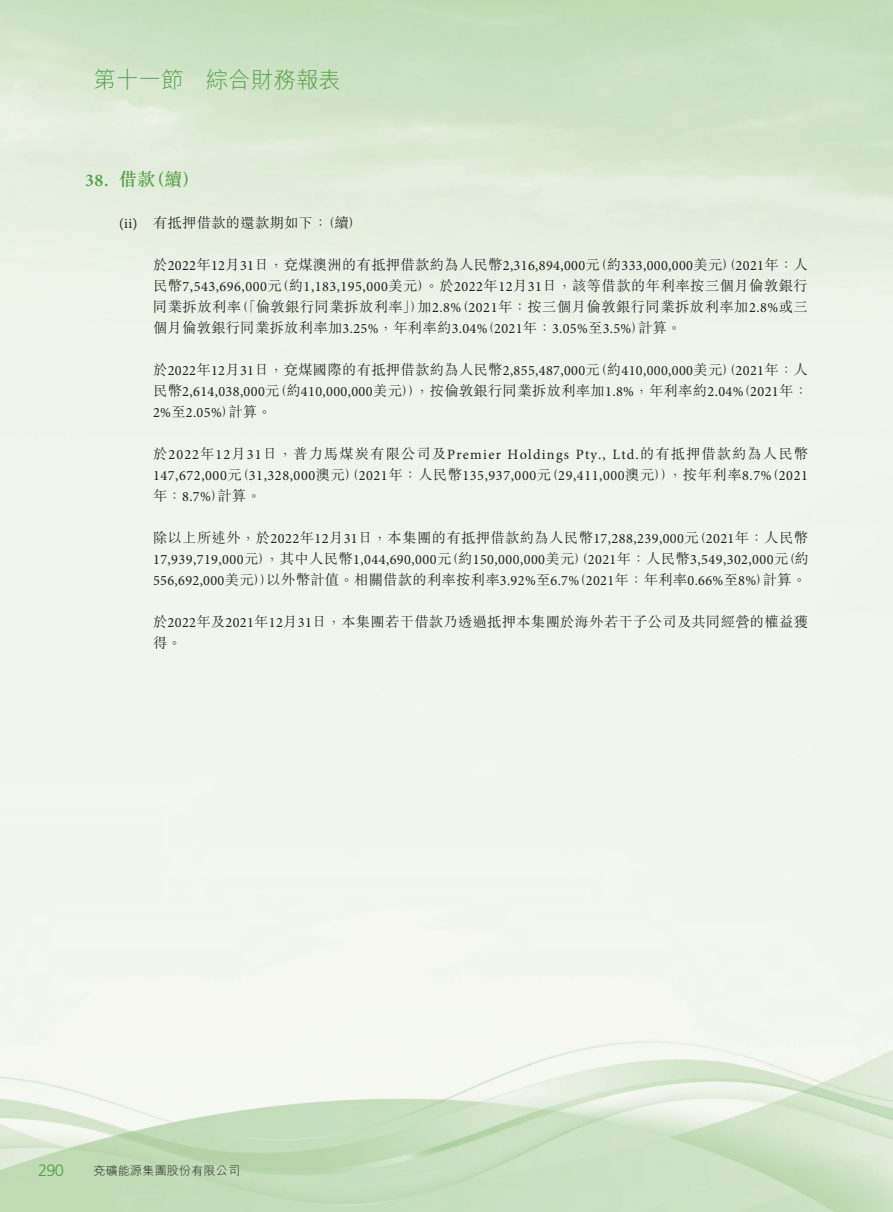
<style>
.page{position:relative;width:893px;height:1212px;background:#fff}
.page>*{position:absolute;margin:0;border:0;box-sizing:border-box;transform-origin:0 0}
.t1{font:300 22.5px "M Hei HK";color:#519f43}
.t2{font:500 18px "M Sung HK";color:#519f43}
.t3{font:300 16.5px "Frutiger LT Std";color:#519f43}
.t4{font:14.25px/21px "Minion Pro";letter-spacing:.03em;color:#231f20}
.t5{font:300 14.25px/21px "M Sung HK";letter-spacing:.025em;color:#231f20}
.t6{font:300 12px "M Hei HK";letter-spacing:.02em;color:#231f20}
.s1{font-family:"Minion Pro";font-weight:600}
.s2{font-family:"Minion Pro";font-weight:400}
.s3{font-family:"M Sung HK";font-weight:300}
</style>
<div class="page">
<h1 class="t1" style="left:94px;top:64px;width:249px">第十一節 綜合財務報表</h1>
<p class="t2" style="left:85px;top:167px;width:116px"><span class="s1">38.</span> 借款（續）</p>
<p class="t5" style="left:119px;top:212px;width:244px"><span class="s2">(ii)</span> 有抵押借款的還款期如下：（續）</p>
<p class="t4" style="left:153px;top:255px;width:656px"><span class="s3">於</span>2022<span class="s3">年</span>12<span class="s3">月</span>31<span class="s3">日，兗煤澳洲的有抵押借款約為人民幣</span>2,316,894,000<span class="s3">元（約</span>333,000,000<span class="s3">美元）（</span>2021<span class="s3">年：人民幣</span>7,543,696,000<span class="s3">元（約</span>1,183,195,000<span class="s3">美元）。於</span>2022<span class="s3">年</span>12<span class="s3">月</span>31<span class="s3">日，該等借款的年利率按三個月倫敦銀行</span></p>
<p class="t5" style="left:153px;top:296px;width:656px">同業拆放利率（「倫敦銀行同業拆放利率」）加<span class="s2">2.8%</span>（<span class="s2">2021</span>年：按三個月倫敦銀行同業拆放利率加<span class="s2">2.8%</span>或三個月倫敦銀行同業拆放利率加<span class="s2">3.25%</span>，年利率約<span class="s2">3.04%</span>（<span class="s2">2021</span>年：<span class="s2">3.05%</span>至<span class="s2">3.5%</span>）計算。</p>
<p class="t4" style="left:153px;top:360px;width:656px;text-align:justify"><span class="s3">於</span>2022<span class="s3">年</span>12<span class="s3">月</span>31<span class="s3">日，兗煤國際的有抵押借款約為人民幣</span>2,855,487,000<span class="s3">元（約</span>410,000,000<span class="s3">美元）（</span>2021<span class="s3">年：人民幣</span>2,614,038,000<span class="s3">元（約</span>410,000,000<span class="s3">美元）），按倫敦銀行同業拆放利率加</span>1.8%<span class="s3">，年利率約</span>2.04%<span class="s3">（</span>2021<span class="s3">年：</span>2%<span class="s3">至</span>2.05%<span class="s3">）計算。</span></p>
<p class="t4" style="left:153px;top:444px;width:656px"><span class="s3">於</span>2022<span class="s3">年</span>12<span class="s3">月</span>31<span class="s3">日，普力馬煤炭有限公司及</span>Premier Holdings Pty., Ltd.<span class="s3">的有抵押借款約為人民幣<br></span>147,672,000<span class="s3">元（</span>31,328,000<span class="s3">澳元）（</span>2021<span class="s3">年：人民幣</span>135,937,000<span class="s3">元（</span>29,411,000<span class="s3">澳元）），按年利率</span>8.7%<span class="s3">（</span>2021</p>
<p class="t5" style="left:153px;top:485px;width:109px">年：<span class="s2">8.7%</span>）計算。</p>
<p class="t5" style="left:153px;top:527px;width:656px">除以上所述外，於<span class="s2">2022</span>年<span class="s2">12</span>月<span class="s2">31</span>日，本集團的有抵押借款約為人民幣<span class="s2">17,288,239,000</span>元（<span class="s2">2021</span>年：人民幣</p>
<p class="t4" style="left:153px;top:549px;width:657px">17,939,719,000<span class="s3">元），其中人民幣</span>1,044,690,000<span class="s3">元（約</span>150,000,000<span class="s3">美元）（</span>2021<span class="s3">年：人民幣</span>3,549,302,000<span class="s3">元（約</span></p>
<p class="t5" style="left:153px;top:569px;width:655px"><span class="s2">556,692,000</span>美元））以外幣計值。相關借款的利率按利率<span class="s2">3.92%</span>至<span class="s2">6.7%</span>（<span class="s2">2021</span>年：年利率<span class="s2">0.66%</span>至<span class="s2">8%</span>）計算。</p>
<p class="t5" style="left:153px;top:611px;width:656px">於<span class="s2">2022</span>年及<span class="s2">2021</span>年<span class="s2">12</span>月<span class="s2">31</span>日，本集團若干借款乃透過抵押本集團於海外若干子公司及共同經營的權益獲得。</p>
<p class="t3" style="left:38px;top:1161px;width:27px">290</p>
<p class="t6" style="left:94px;top:1162px;width:148px">兗礦能源集團股份有限公司</p>
</div>
